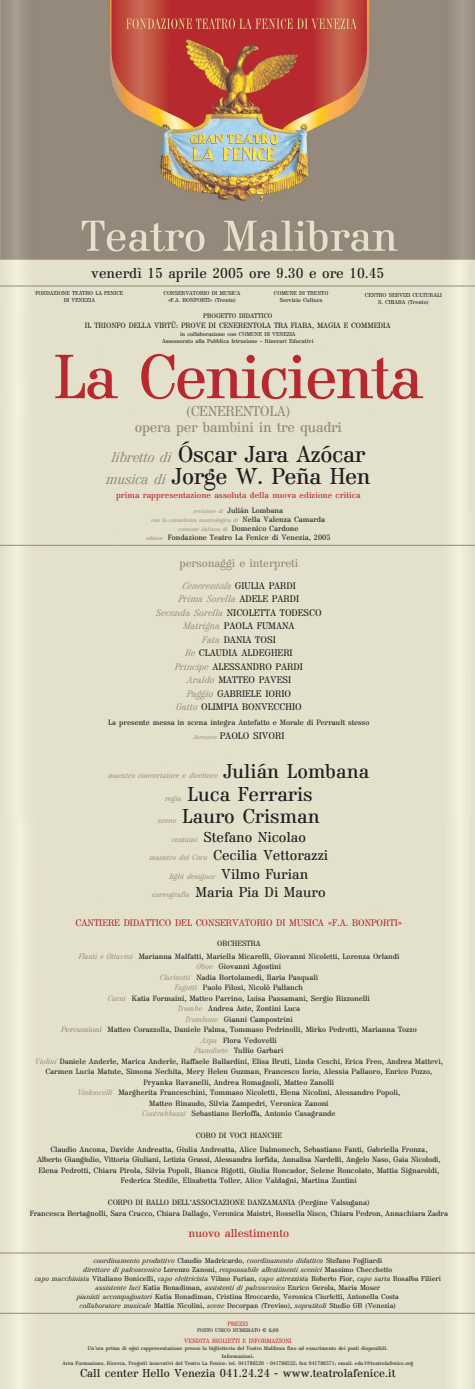
<style>
.page{position:relative;width:475px;height:1389px;background:#fff}
.page>*{position:absolute;margin:0;border:0;box-sizing:border-box;transform-origin:0 0}
.t1{font:65px "Roemisch Stehend";letter-spacing:-.025em;color:#b8292f}
.t2{font:24px/22.5px "Roemisch Stehend";letter-spacing:-.015em;color:#231f20}
.t3{font:21px "Roemisch Stehend";color:#231f20}
.t4{font:15px/18.5px "Roemisch Stehend";color:#231f20;text-align:center}
.t5{font:15px/16px "Roemisch Stehend";letter-spacing:-.015em;color:#948a7b;text-align:center}
.t6{font:12px "Roemisch Stehend";color:#231f20}
.t7{font:12px "Roemisch Stehend";letter-spacing:-.015em;color:#948a7b}
.t8{font:12px "Roemisch Stehend";color:#b8292f}
.t9{font:10px/13.5px "Roemisch Stehend";color:#231f20;text-align:center}
.t10{font:10px "Roemisch Stehend";color:#b8292f}
.t11{font:9px "Roemisch Stehend";color:#b8292f}
.t12{font:8px/10.5px "Roemisch Stehend";color:#231f20;text-align:center}
.t13{font:8px "Roemisch Liegend";color:#948a7b}
.t14{font:7.5px/9px "Roemisch Stehend";color:#231f20;text-align:center}
.t15{font:7.5px/9px "Roemisch Liegend";color:#231f20;text-align:center}
.t16{font:7px "Roemisch Stehend";color:#231f20}
.t17{font:6.5px "Roemisch Stehend";color:#b8292f}
.t18{font:6px/7.2px "Roemisch Stehend";color:#231f20;text-align:center}
.t19{font:6px/9px "Roemisch Liegend";color:#948a7b;text-align:center}
.t20{font:5.5px/8.7px "Roemisch Stehend";color:#231f20;text-align:center}
.s1{font-family:"Sabon"}
.s2{font-family:"Roemisch Liegend";font-size:15px;color:#948a7b}
.s3{font-family:"Roemisch Liegend";font-size:6px;color:#948a7b}
.s4{font-family:"Roemisch Stehend";font-size:8px;color:#231f20}
.s5{font-family:"Roemisch Liegend";font-style:italic;color:#948a7b}
.s6{font-family:"Roemisch Liegend";color:#948a7b}
.s7{font-family:"Roemisch Liegend";font-size:8px;color:#948a7b}
.s8{font-family:"Roemisch Stehend";font-size:15px;color:#231f20}
.s9{font-style:italic;color:#948a7b}
.s10{font-family:"Roemisch Stehend"}
.s11{font-family:"Roemisch Liegend"}
.s12{font-family:"Euro Sans"}
</style>
<div class="page">
<img style="left:0;top:0;width:474px;height:1388px">
<hr style="left:0;top:286px;width:474px;height:1px;background:#948a7b">
<hr style="left:0;top:545px;width:474px;height:1px;background:#948a7b">
<hr style="left:0;top:1252px;width:474px;height:1px;background:#948a7b">
<hr style="left:0;top:1313px;width:474px;height:1px;background:#948a7b">
<h3 class="t4" style="left:91px;top:266px;width:294px">venerdì 15 aprile 2005 ore 9.30 e ore 10.45</h3>
<p class="t18" style="left:35px;top:290px;width:89px">FONDAZIONE TEATRO LA FENICE<br>DI VENEZIA</p>
<p class="t18" style="left:163px;top:290px;width:78px">CONSERVATORIO DI MUSICA «F.A. BONPORTI» (Trento)</p>
<p class="t18" style="left:274px;top:290px;width:56px">COMUNE DI TRENTO<br>Servizio Cultura</p>
<p class="t18" style="left:365px;top:292px;width:78px">CENTRO SERVIZI CULTURALI<br>S. CHIARA (Trento)</p>
<p class="t16" style="left:203px;top:313px;width:71px">PROGETTO DIDATTICO</p>
<p class="t12" style="left:85px;top:321px;width:307px">IL TRIONFO DELLA VIRTÙ: PROVE DI CENERENTOLA TRA FIABA, MAGIA E COMMEDIA</p>
<p class="t18" style="left:162px;top:331px;width:153px;line-height:7.5px">in collaborazione con COMUNE DI VENEZIA<br>Assessorato alla Pubblica Istruzione <span class="s1">–</span> Itinerari Educativi</p>
<h1 class="t1" style="left:54px;top:352px;width:370px">La Cenicienta</h1>
<h3 class="t5" style="left:135px;top:405px;width:208px">(CENERENTOLA)<br>opera per bambini in tre quadri</h3>
<h2 class="t2" style="left:106px;top:446px;width:266px"><span class="s2">libretto di</span> Óscar Jara Azócar <span class="s2">musica di</span> Jorge W. Peña Hen</h2>
<p class="t11" style="left:116px;top:491px;width:246px">prima rappresentazione assoluta della nuova edizione critica</p>
<p class="t12" style="left:193px;top:506px;width:91px"><span class="s3">revisione di</span> Julián Lombana</p>
<p class="t19" style="left:151px;top:516px;width:175px">con la consulenza musicologica di <span class="s4">Nella Valenza Camarda </span>versione italiana di <span class="s4">Domenico Cardone</span></p>
<p class="t12" style="left:146px;top:533px;width:186px"><span class="s3">editore</span> Fondazione Teatro La Fenice di Venezia, 2005</p>
<h3 class="t7" style="left:179px;top:559px;width:120px">personaggi e interpreti</h3>
<p class="t9" style="left:178px;top:580px;width:122px"><span class="s5">Cenerentola</span> GIULIA PARDI<br><span class="s6">Prima Sorella</span> ADELE PARDI</p>
<p class="t9" style="left:156px;top:607px;width:167px"><span class="s6">Seconda Sorella</span> NICOLETTA TODESCO<br><span class="s6">Matrigna</span> PAOLA FUMANA<br><span class="s6">Fata</span> DANIA TOSI<br><span class="s6">Re</span> CLAUDIA ALDEGHERI<br><span class="s6">Principe</span> ALESSANDRO PARDI<br><span class="s6">Araldo</span> MATTEO PAVESI<br><span class="s6">Paggio</span> GABRIELE IORIO<br><span class="s6">Gatto</span> OLIMPIA BONVECCHIO</p>
<p class="t12" style="left:108px;top:718px;width:262px">La presente messa in scena integra Antefatto e Morale di Perrault stesso</p>
<p class="t9" style="left:193px;top:730px;width:93px"><span class="s3">Narratore</span> PAOLO SIVORI</p>
<p class="t13" style="left:108px;top:772px;width:111px">maestro concertatore e direttore</p>
<h3 class="t3" style="left:223px;top:763px;width:147px">Julián Lombana</h3>
<p class="t13" style="left:165px;top:795px;width:18px">regia</p>
<h3 class="t3" style="left:187px;top:786px;width:126px">Luca Ferraris</h3>
<p class="t13" style="left:158px;top:817px;width:20px">scene</p>
<h3 class="t3" style="left:182px;top:808px;width:139px">Lauro Crisman</h3>
<h3 class="t4" style="left:149px;top:830px;width:180px"><span class="s7">costumi</span> Stefano Nicolao<br><span class="s7">maestro del Coro</span> Cecilia Vettorazzi</h3>
<p class="t13" style="left:169px;top:873px;width:140px">light designer <span class="s8">Vilmo Furian</span></p>
<h3 class="t4" style="left:152px;top:885px;width:175px"><span class="s7">coreografia</span> Maria Pia Di Mauro</h3>
<p class="t10" style="left:76px;top:918px;width:328px">CANTIERE DIDATTICO DEL CONSERVATORIO DI MUSICA «F.A. BONPORTI»</p>
<p class="t12" style="left:78px;top:937px;width:322px;line-height:13.2px">ORCHESTRA<br><span class="s6">Flauti e Ottavini</span> Marianna Malfatti, Mariella Micarelli, Giovanni Nicoletti, Lorenza Orlandi</p>
<p class="t12" style="left:35px;top:962px;width:409px"><span class="s6">Oboe</span> Giovanni Agostini<br><span class="s6">Clarinetti</span> Nadia Bortolamedi, Ilaria Pasquali<br><span class="s6">Fagotti</span> Paolo Filosi, Nicolò Pallanch<br><span class="s6">Corni</span> Katia Formaini, Matteo Parrino, Luisa Passamani, Sergio Rizzonelli<br><span class="s6">Trombe</span> Andrea Aste, Zontini Luca<br><span class="s6">Trombone</span> Gianni Campostrini<br><span class="s9">Percussioni</span> Matteo Corazzolla, Daniele Palma, Tommaso Pedrinolli, Mirko Pedrotti, Marianna Tozzo<br><span class="s6">Arpa</span> Flora Vedovelli<br><span class="s6">Pianoforte</span> Tullio Garbari<br><span class="s6">Violini</span> Daniele Anderle, Marica Anderle, Raffaele Ballardini, Elisa Bruti, Linda Ceschi, Erica Freo, Andrea Mattevi, Carmen Lucia Matute, Simona Nechita, Mery Helen Guzman, Francesco Iorio, Alessia Pallaoro, Enrico Pozzo, Pryanka Ravanelli, Andrea Romagnoli, Matteo Zanolli<br><span class="s6">Violoncelli</span> Margherita Franceschini, Tommaso Nicoletti, Elena Nicolini, Alessandro Popoli,<br>Matteo Rinaudo, Silvia Zampedri, Veronica Zanoni<br><span class="s6">Contrabbassi</span> Sebastiano Berloffa, Antonio Casagrande</p>
<p class="t12" style="left:50px;top:1130px;width:378px;line-height:13.2px">CORO DI VOCI BIANCHE<br>Claudio Ancona, Davide Andreatta, Giulia Andreatta, Alice Dalmonech, Sebastiano Fanti, Gabriella Fronza,</p>
<p class="t12" style="left:37px;top:1155px;width:404px">Alberto Giangiulio, Vittoria Giuliani, Letizia Grassi, Alessandra Iorfida, Annalisa Nardelli, Angelo Naso, Gaia Nicolodi,<br>Elena Pedrotti, Chiara Pirola, Silvia Popoli, Bianca Rigotti, Giulia Roncador, Selene Roncolato, Mattia Signaroldi,<br>Federica Stedile, Elisabetta Toller, Alice Valdagni, Martina Zuntini</p>
<p class="t12" style="left:30px;top:1198px;width:419px">CORPO DI BALLO DELL’ASSOCIAZIONE DANZAMANIA (Pergine Valsugana)<br>Francesca Bertagnolli, Sara Cracco, Chiara Dallago, Veronica Maistri, Rossella Nisco, Chiara Pedron, Annachiara Zadra</p>
<h3 class="t8" style="left:188px;top:1228px;width:102px">nuovo allestimento</h3>
<p class="t15" style="left:83px;top:1257px;width:310px">coordinamento produttivo <span class="s10">Claudio Madricardo,</span> coordinamento didattico <span class="s10">Stefano Fogliardi </span>direttore di palcoscenico <span class="s10">Lorenzo Zanoni,</span> responsabile allestimenti scenici <span class="s10">Massimo Checchetto</span></p>
<p class="t14" style="left:35px;top:1275px;width:407px"><span class="s11">capo macchinista</span> Vitaliano Bonicelli, <span class="s11">capo elettricista</span> Vilmo Furian, <span class="s11">capo attrezzista</span> Roberto Fior, <span class="s11">capo sarta</span> Rosalba Filieri</p>
<p class="t15" style="left:95px;top:1284px;width:286px">assistente luci <span class="s10">Katia Bonadiman,</span> assistenti di palcoscenico <span class="s10">Enrico Gerola, Maria Moser</span></p>
<p class="t14" style="left:77px;top:1293px;width:323px"><span class="s11">pianisti accompagnatori</span> Katia Bonadiman, Cristina Broccardo, Veronica Ciurletti, Antonella Costa <span class="s11">collaboratore musicale</span> Mattia Nicolini, <span class="s11">scene</span> Decorpan (Treviso), <span class="s11">sopratitoli</span> Studio GR (Venezia)</p>
<p class="t17" style="left:227px;top:1321px;width:22px">PREZZI</p>
<p class="t20" style="left:197px;top:1326px;width:83px">POSTO UNICO NUMERATO <span class="s12">€</span> 6,00</p>
<p class="t17" style="left:184px;top:1338px;width:109px">VENDITA BIGLIETTI E INFORMAZIONI</p>
<p class="t20" style="left:88px;top:1344px;width:301px">Un’ora prima di ogni rappresentazione presso la biglietteria del Teatro Malibran fino ad esaurimento dei posti disponibili.<br>Informazioni:</p>
<p class="t20" style="left:62px;top:1359px;width:352px">Area Formazione, Ricerca, Progetti innovativi del Teatro La Fenice: tel. 041786520 - 041786532; fax 041786571; email: edu1@teatrolafenice.org</p>
<h3 class="t6" style="left:80px;top:1368px;width:317px">Call center Hello Venezia 041.24.24 - www.teatrolafenice.it</h3>
</div>
